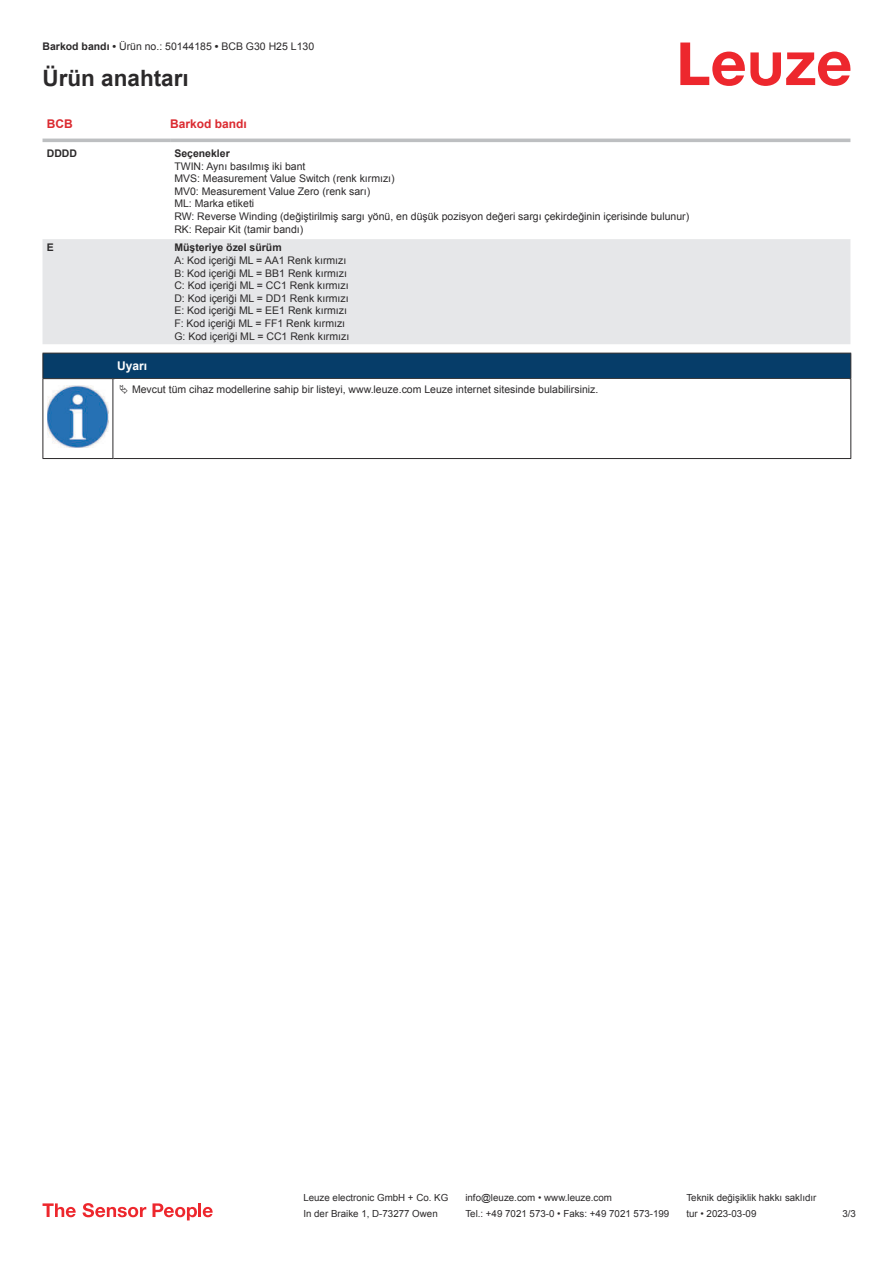
<style>
.page{position:relative;width:893px;height:1263px;background:#fff}
.page>*{position:absolute;margin:0;border:0;box-sizing:border-box;transform-origin:0 0}
.t1{font:700 22.5px "Arial";color:#2b292a}
.t2{font:700 12px "Arial";color:#db2a30}
.t3{font:700 12px "Arial";color:#fff}
.t4{font:10.5px/12.6px "Arial";color:#2b292a}
.t5{font:700 10.5px "Arial";color:#2b292a}
.t6{font:9.75px "Arial";color:#2b292a}
.s1{font-weight:700}
</style>
<div class="page">
<svg style="left:680px;top:43px;width:170px;height:43px"></svg>
<svg style="left:43px;top:138px;width:807px;height:1px"></svg>
<div style="left:43px;top:239px;width:807px;height:105px;background:#e6e7e9"></div>
<hr style="left:43px;top:139px;width:127px;height:3px;background:#bdbfc1">
<hr style="left:170px;top:139px;width:680px;height:3px;background:#bdbfc1">
<svg style="left:43px;top:1203px;width:33px;height:14px"></svg>
<svg style="left:83px;top:1203px;width:63px;height:14px"></svg>
<svg style="left:153px;top:1203px;width:44px;height:17px"></svg>
<hr style="left:198px;top:1203px;width:3px;height:14px;background:#ed272d">
<svg style="left:203px;top:1207px;width:10px;height:10px"></svg>
<div style="left:43px;top:353px;width:808px;height:26px;background:#063d69"></div>
<hr style="left:113px;top:378px;width:738px;height:1px;background:#2b292a">
<hr style="left:43px;top:379px;width:1px;height:75px;background:#2b292a">
<hr style="left:113px;top:379px;width:1px;height:75px;background:#2b292a">
<hr style="left:850px;top:379px;width:1px;height:75px;background:#2b292a">
<hr style="left:43px;top:458px;width:70px;height:1px;background:#2b292a">
<hr style="left:113px;top:458px;width:738px;height:1px;background:#2b292a">
<img style="left:47px;top:385px;width:61px;height:63px">
<p class="t4" style="left:43px;top:41px;width:273px"><span class="s1">Barkod bandı •</span> Ürün no.: 50144185 <span class="s1">•</span> BCB G30 H25 L130</p>
<h1 class="t1" style="left:43px;top:63px;width:148px">Ürün anahtarı</h1>
<p class="t2" style="left:47px;top:115px;width:27px">BCB</p>
<p class="t2" style="left:170px;top:115px;width:78px">Barkod bandı</p>
<p class="t5" style="left:47px;top:149px;width:32px">DDDD</p>
<p class="t5" style="left:174px;top:146px;width:57px">Seçenekler</p>
<p class="t4" style="left:174px;top:160px;width:516px">TWIN: Aynı basılmış iki bant<br>MVS: Measurement Value Switch (renk kırmızı)<br>MV0: Measurement Value Zero (renk sarı)<br>ML: Marka etiketi<br>RW: Reverse Winding (değiştirilmiş sargı yönü, en düşük pozisyon değeri sargı çekirdeğinin içerisinde bulunur)<br>RK: Repair Kit (tamir bandı)</p>
<p class="t5" style="left:47px;top:244px;width:9px">E</p>
<p class="t5" style="left:174px;top:240px;width:109px">Müşteriye özel sürüm</p>
<p class="t4" style="left:174px;top:254px;width:176px">A: Kod içeriği ML = AA1 Renk kırmızı B: Kod içeriği ML = BB1 Renk kırmızı C: Kod içeriği ML = CC1 Renk kırmızı D: Kod içeriği ML = DD1 Renk kırmızı E: Kod içeriği ML = EE1 Renk kırmızı F: Kod içeriği ML = FF1 Renk kırmızı G: Kod içeriği ML = CC1 Renk kırmızı</p>
<p class="t3" style="left:117px;top:357px;width:32px">Uyarı</p>
<p class="t4" style="left:132px;top:383px;width:468px">Mevcut tüm cihaz modellerine sahip bir listeyi, www.leuze.com Leuze internet sitesinde bulabilirsiniz.</p>
<p class="t6" style="left:303px;top:1194px;width:146px">Leuze electronic GmbH + Co. KG</p>
<p class="t6" style="left:465px;top:1194px;width:148px">info@leuze.com • www.leuze.com</p>
<p class="t6" style="left:686px;top:1191px;width:132px">Teknik değişiklik hakkı saklıdır</p>
<p class="t6" style="left:303px;top:1210px;width:136px">In der Braike 1, D-73277 Owen</p>
<p class="t6" style="left:465px;top:1207px;width:205px">Tel.: +49 7021 573-0 • Faks: +49 7021 573-199</p>
<p class="t6" style="left:686px;top:1210px;width:72px">tur • 2023-03-09</p>
<p class="t6" style="left:842px;top:1210px;width:15px">3 /3</p>
</div>
